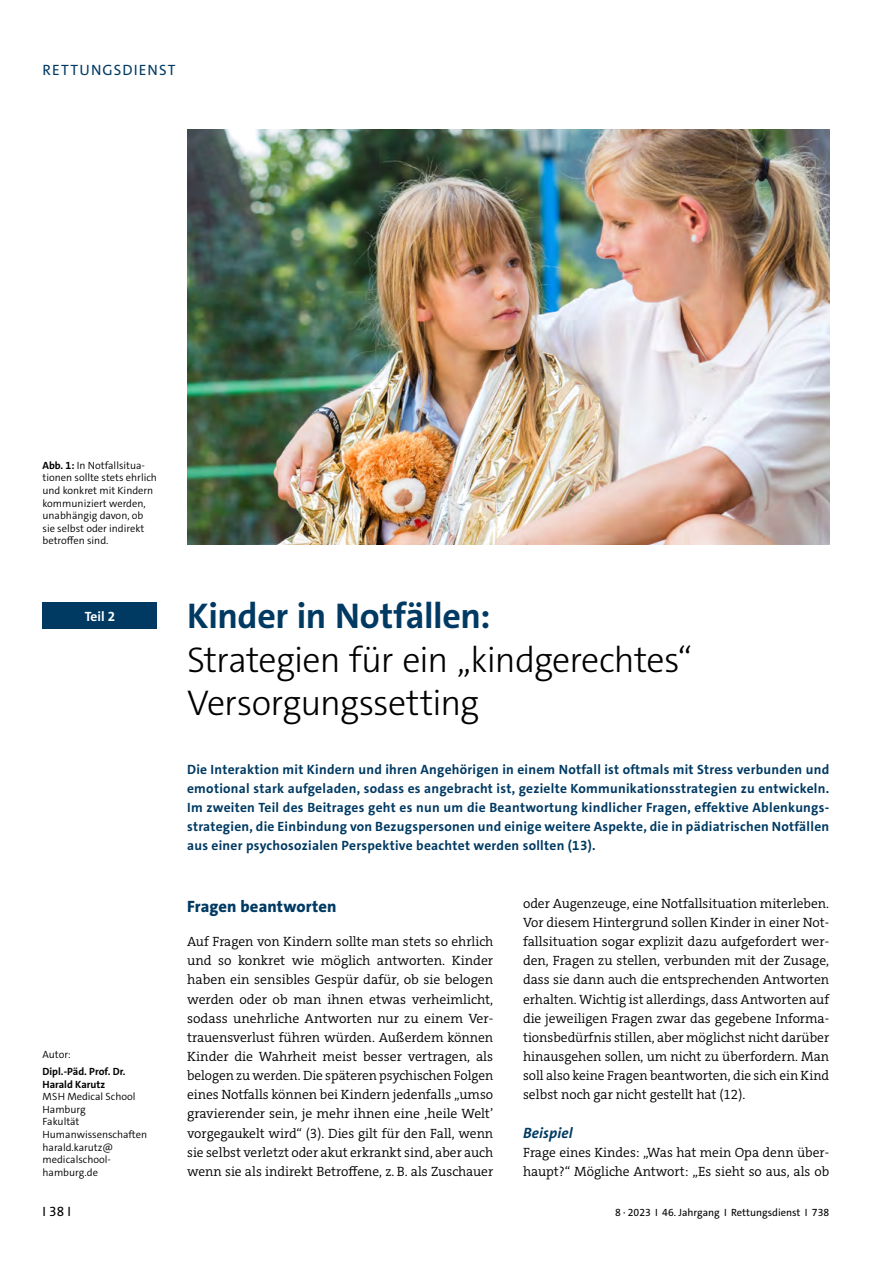
<style>
.page{position:relative;width:893px;height:1263px;background:#fff}
.page>*{position:absolute;margin:0;border:0;box-sizing:border-box;transform-origin:0 0}
.t1{font:300 36px/43.2px "The Sans";letter-spacing:-.025em;color:#000}
.t2{font:700 36px "The Sans";letter-spacing:-.01em;color:#003a63}
.t3{font:800 16.5px "The Sans";letter-spacing:.01em;color:#003a63}
.t4{font:15px "The Sans";letter-spacing:.075em;color:#003a63}
.t5{font:italic 700 15px "The Sans";letter-spacing:.01em;color:#003a63}
.t6{font:300 13.5px/19.2px "The Serif";color:#000;text-align:justify}
.t7{font:700 13.5px/19.2px "The Sans";letter-spacing:.02em;color:#003a63;text-align:justify}
.t8{font:700 13.5px "The Sans";color:#fff}
.t9{font:13.5px "The Sans";color:#000}
.t10{font:300 10.5px/12.6px "The Sans";color:#000}
.t11{font:10.5px "The Sans";color:#000}
.t12{font:700 10.5px/12.6px "The Sans";color:#000}
.s1{font-weight:700}
</style>
<div class="page">
<img style="left:187px;top:130px;width:642px;height:414px">
<div style="left:43px;top:603px;width:114px;height:26px;background:#003a63"></div>
<p class="t4" style="left:43px;top:60px;width:134px">RETTUNGSDIENST</p>
<p class="t10" style="left:43px;top:459px;width:116px"><span class="s1">Abb. 1:</span> In Notfallsitua&shy;tionen sollte stets ehrlich und konkret mit Kindern kommuniziert werden, unabhängig davon, ob sie selbst oder indirekt betroffen sind.</p>
<p class="t8" style="left:85px;top:608px;width:32px">Teil 2</p>
<p class="t10" style="left:43px;top:1048px;width:30px">Autor:</p>
<p class="t12" style="left:43px;top:1065px;width:84px">Dipl.-Päd. Prof. Dr.<br>Harald Karutz</p>
<p class="t10" style="left:43px;top:1090px;width:106px">MSH Medical School<br>Hamburg<br>Fakultät<br>Humanwissenschaften harald.karutz@ medicalschool&shy;hamburg.de</p>
<h1 class="t2" style="left:187px;top:593px;width:305px">Kinder in Notfällen:</h1>
<h1 class="t1" style="left:187px;top:638px;width:506px">Strategien für ein „kindgerechtes“<br>Versorgungssetting</h1>
<p class="t7" style="left:187px;top:760px;width:644px">Die Interaktion mit Kindern und ihren Angehörigen in einem Notfall ist oftmals mit Stress verbunden und emotional stark aufgeladen, sodass es angebracht ist, gezielte Kommunikationsstrategien zu entwickeln.<br>Im zweiten Teil des Beitrages geht es nun um die Beantwortung kindlicher Fragen, effektive Ablenkungs&shy;strategien, die Einbindung von Bezugspersonen und einige weitere Aspekte, die in pädiatrischen Notfällen aus einer psychosozialen Perspektive beachtet werden sollten (13).</p>
<p class="t3" style="left:187px;top:895px;width:151px">Fragen beantworten</p>
<p class="t6" style="left:187px;top:932px;width:308px">Auf Fragen von Kindern sollte man stets so ehrlich und so konkret wie möglich antworten. Kinder haben ein sensibles Gespür dafür, ob sie belogen werden oder ob man ihnen etwas verheimlicht, sodass unehrliche Antworten nur zu einem Ver&shy;trauensverlust führen würden. Außerdem können Kinder die Wahrheit meist besser vertragen, als belogen zu werden. Die späteren psychischen Folgen eines Notfalls können bei Kindern jedenfalls „umso gravierender sein, je mehr ihnen eine ‚heile Welt’ vorgegaukelt wird“ (3). Dies gilt für den Fall, wenn sie selbst verletzt oder akut erkrankt sind, aber auch wenn sie als indirekt Betroffene, z. B. als Zuschauer</p>
<p class="t6" style="left:523px;top:894px;width:308px">oder Augenzeuge, eine Notfallsituation miterleben.<br>Vor diesem Hintergrund sollen Kinder in einer Not&shy;fallsituation sogar explizit dazu aufgefordert wer&shy;den, Fragen zu stellen, verbunden mit der Zusage, dass sie dann auch die entsprechenden Antworten erhalten. Wichtig ist allerdings, dass Antworten auf die jeweiligen Fragen zwar das gegebene Informa&shy;tionsbedürfnis stillen, aber möglichst nicht darüber hinausgehen sollen, um nicht zu überfordern. Man soll also keine Fragen beantworten, die sich ein Kind selbst noch gar nicht gestellt hat (12).</p>
<p class="t5" style="left:523px;top:1123px;width:51px">Beispiel</p>
<p class="t6" style="left:523px;top:1142px;width:308px">Frage eines Kindes: „Was hat mein Opa denn über&shy;haupt?“ Mögliche Antwort: „Es sieht so aus, als ob</p>
<p class="t9" style="left:43px;top:1202px;width:30px">I 38 I</p>
<p class="t11" style="left:615px;top:1206px;width:215px">8 · 2023 I 46. Jahrgang I Rettungsdienst I 738</p>
</div>
